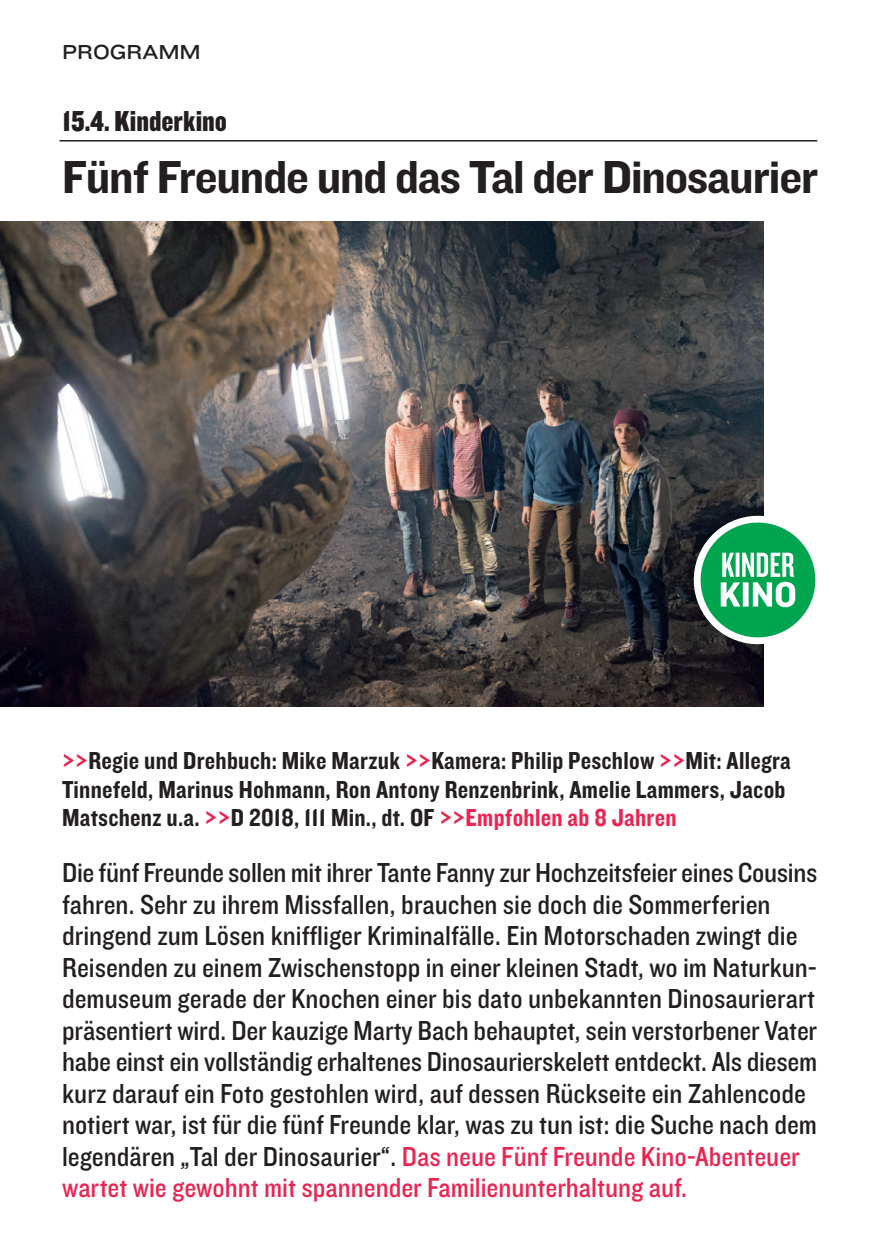
<style>
.page{position:relative;width:893px;height:1259px;background:#fff}
.page>*{position:absolute;margin:0;border:0;box-sizing:border-box;transform-origin:0 0}
.t1{font:48px "Knockout HTF51 Middleweight";letter-spacing:-.025em;color:#231f20}
.t2{font:30px "Knockout HTF70 Full Welterwt";color:#231f20}
.t3{font:28.5px/31.5px "Knockout HTF30 Junior Welterwt";color:#231f20}
.t4{font:25.5px/28.5px "Knockout HTF50 Welterweight";letter-spacing:.01em;color:#231f20}
.t5{font:21px "Knockout HTF33 Junior Heviwt";color:#231f20}
.s1{color:#ed2452}
</style>
<div class="page">
<img style="left:0;top:221px;width:764px;height:485px">
<hr style="left:60px;top:140px;width:757px;height:1px;background:#231f20">
<svg style="left:685px;top:507px;width:131px;height:146px"></svg>
<p class="t5" style="left:62px;top:45px;width:140px">PROGRAMM</p>
<p class="t2" style="left:62px;top:110px;width:167px">15.4. Kinderkino</p>
<h1 class="t1" style="left:62px;top:161px;width:758px">Fünf Freunde und das Tal der Dinosaurier</h1>
<p class="t4" style="left:62px;top:748px;width:730px"><span class="s1">&gt;&gt;</span>Regie und Drehbuch: Mike Marzuk <span class="s1">&gt;&gt;</span>Kamera: Philip Peschlow <span class="s1">&gt;&gt;</span>Mit: Allegra<br>Tinnefeld, Marinus Hohmann, Ron Antony Renzenbrink, Amelie Lammers, Jacob<br>Matschenz u.a. <span class="s1">&gt;&gt;</span>D 2018, 111 Min., dt. OF <span class="s1">&gt;&gt;Empfohlen ab 8 Jahren</span></p>
<p class="t3" style="left:62px;top:859px;width:757px">Die fünf Freunde sollen mit ihrer Tante Fanny zur Hochzeitsfeier eines Cousins fahren. Sehr zu ihrem Missfallen, brauchen sie doch die Sommerferien dringend zum Lösen kniffliger Kriminalfälle. Ein Motorschaden zwingt die Reisenden zu einem Zwischenstopp in einer kleinen Stadt, wo im Naturkun&shy;demuseum gerade der Knochen einer bis dato unbekannten Dinosaurierart präsentiert wird. Der kauzige Marty Bach behauptet, sein verstorbener Vater habe einst ein vollständig erhaltenes Dinosaurierskelett entdeckt. Als diesem kurz darauf ein Foto gestohlen wird, auf dessen Rückseite ein Zahlencode notiert war, ist für die fünf Freunde klar, was zu tun ist: die Suche nach dem legendären „Tal der Dinosaurier“. <span class="s1">Das neue Fünf Freunde Kino-Abenteuer wartet wie gewohnt mit spannender Familienunterhaltung auf.</span></p>
</div>
